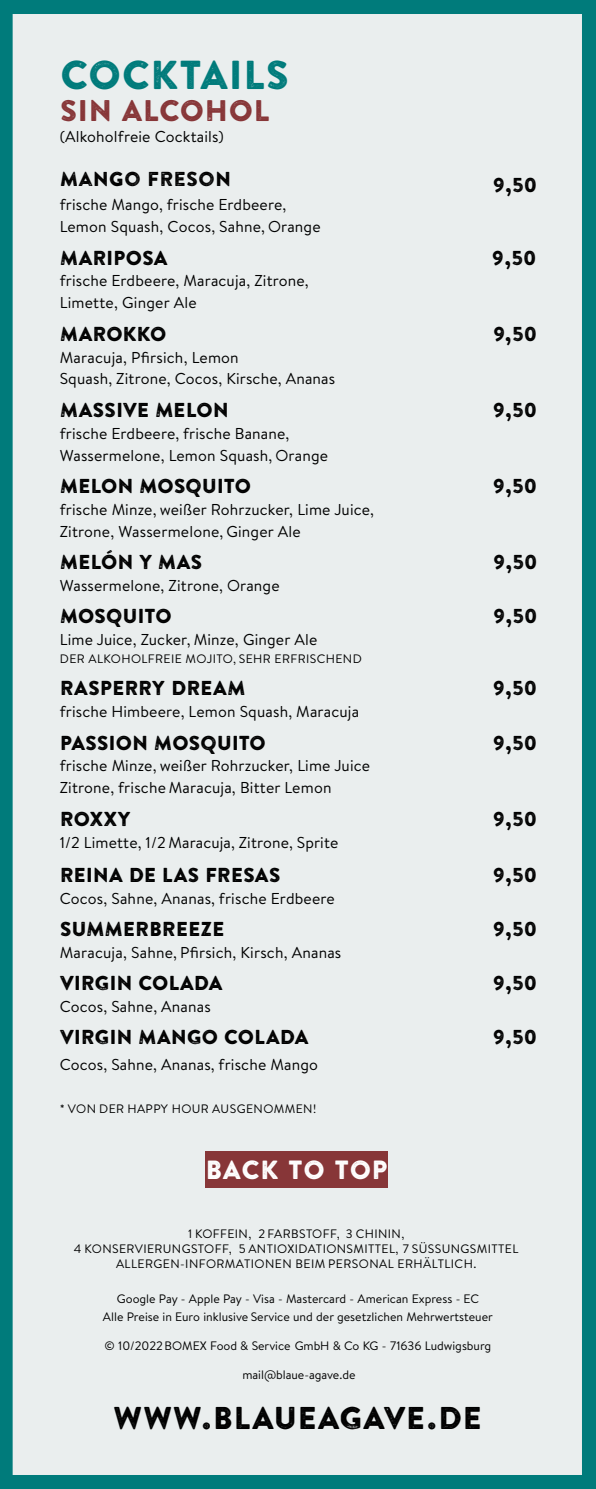
<style>
.page{position:relative;width:596px;height:1489px;background:#fff}
.page>*{position:absolute;margin:0;border:0;box-sizing:border-box;transform-origin:0 0}
.t1{font:40.25px "Brandon Printed One";letter-spacing:-.005em;color:#007b7b}
.t2{font:31.5px "Brandon Printed One";letter-spacing:.005em;color:#000}
.t3{font:29.75px "Brandon Printed One";color:#873638}
.t4{font:26.25px "Brandon Printed One";color:#fff}
.t5{font:20.12px "Brandon Printed One";letter-spacing:-.015em;color:#000}
.t6{font:15.75px/21.9px "Brandon Text";letter-spacing:.01em;color:#000}
.t7{font:12.25px/17.5px "Brandon Text";color:#000;text-align:center}
.t8{font:12.25px/15px "Brandon Text";letter-spacing:.03em;color:#000;text-align:center}
.t9{font:12.25px "Brandon Text";letter-spacing:.035em;color:#000}
</style>
<div class="page">
<div style="left:0;top:0;width:595px;height:1488px;background:#eaeeee"></div>
<div style="left:205px;top:1151px;width:183px;height:36px;background:#873638"></div>
<h1 class="t1" style="left:60px;top:61px;width:231px">COCKTAILS</h1>
<h3 class="t3" style="left:60px;top:100px;width:211px">SIN ALCOHOL</h3>
<p class="t6" style="left:60px;top:128px;width:165px">(Alkoholfreie Cocktails)</p>
<p class="t5" style="left:60px;top:172px;width:173px">MANGO FRESON</p>
<p class="t5" style="left:492px;top:178px;width:46px">9,50</p>
<p class="t6" style="left:60px;top:196px;width:262px">frische Mango, frische Erdbeere,<br>Lemon Squash, Cocos, Sahne, Orange</p>
<p class="t5" style="left:60px;top:250px;width:110px">MARIPOSA</p>
<p class="t5" style="left:491px;top:250px;width:46px">9,50</p>
<p class="t6" style="left:60px;top:272px;width:250px">frische Erdbeere, Maracuja, Zitrone,<br>Limette, Ginger Ale</p>
<p class="t5" style="left:60px;top:326px;width:108px">MAROKKO</p>
<p class="t5" style="left:492px;top:326px;width:45px">9,50</p>
<p class="t6" style="left:60px;top:348px;width:277px">Maracuja, Pfirsich, Lemon<br>Squash, Zitrone, Cocos, Kirsche, Ananas</p>
<p class="t5" style="left:60px;top:403px;width:170px">MASSIVE MELON</p>
<p class="t5" style="left:492px;top:403px;width:46px">9,50</p>
<p class="t6" style="left:60px;top:424px;width:270px">frische Erdbeere, frische Banane,<br>Wassermelone, Lemon Squash, Orange</p>
<p class="t5" style="left:60px;top:479px;width:193px">MELON MOSQUITO</p>
<p class="t5" style="left:492px;top:479px;width:46px">9,50</p>
<p class="t6" style="left:60px;top:501px;width:315px">frische Minze, weißer Rohrzucker, Lime Juice,<br>Zitrone, Wassermelone, Ginger Ale</p>
<p class="t5" style="left:60px;top:555px;width:144px">MELÓN Y MAS</p>
<p class="t5" style="left:492px;top:555px;width:46px">9,50</p>
<p class="t6" style="left:60px;top:577px;width:221px">Wassermelone, Zitrone, Orange</p>
<p class="t5" style="left:60px;top:609px;width:114px">MOSQUITO</p>
<p class="t5" style="left:492px;top:609px;width:46px">9,50</p>
<p class="t6" style="left:60px;top:631px;width:259px">Lime Juice, Zucker, Minze, Ginger Ale</p>
<p class="t9" style="left:60px;top:654px;width:303px">DER ALKOHOLFREIE MOJITO, SEHR ERFRISCHEND</p>
<p class="t5" style="left:60px;top:681px;width:187px">RASPERRY DREAM</p>
<p class="t5" style="left:492px;top:681px;width:46px">9,50</p>
<p class="t6" style="left:60px;top:703px;width:301px">frische Himbeere, Lemon Squash, Maracuja</p>
<p class="t5" style="left:60px;top:735px;width:208px">PASSION MOSQUITO</p>
<p class="t5" style="left:492px;top:735px;width:46px">9,50</p>
<p class="t6" style="left:60px;top:757px;width:311px">frische Minze, weißer Rohrzucker, Lime Juice<br>Zitrone, frische Maracuja, Bitter Lemon</p>
<p class="t5" style="left:60px;top:811px;width:72px">ROXXY</p>
<p class="t5" style="left:492px;top:811px;width:46px">9,50</p>
<p class="t6" style="left:60px;top:833px;width:280px">1/2 Limette, 1/2 Maracuja, Zitrone, Sprite</p>
<p class="t5" style="left:60px;top:867px;width:222px">REINA DE LAS FRESAS</p>
<p class="t5" style="left:492px;top:867px;width:46px">9,50</p>
<p class="t6" style="left:60px;top:889px;width:276px">Cocos, Sahne, Ananas, frische Erdbeere</p>
<p class="t5" style="left:60px;top:921px;width:166px">SUMMERBREEZE</p>
<p class="t5" style="left:492px;top:921px;width:46px">9,50</p>
<p class="t6" style="left:60px;top:943px;width:283px">Maracuja, Sahne, Pfirsich, Kirsch, Ananas</p>
<p class="t5" style="left:60px;top:976px;width:165px">VIRGIN COLADA</p>
<p class="t5" style="left:492px;top:975px;width:46px">9,50</p>
<p class="t5" style="left:492px;top:1029px;width:46px">9,50</p>
<p class="t6" style="left:60px;top:997px;width:152px">Cocos, Sahne, Ananas</p>
<p class="t5" style="left:60px;top:1030px;width:250px">VIRGIN MANGO COLADA</p>
<p class="t6" style="left:60px;top:1055px;width:260px">Cocos, Sahne, Ananas, frische Mango</p>
<p class="t9" style="left:60px;top:1104px;width:258px">* VON DER HAPPY HOUR AUSGENOMMEN!</p>
<h3 class="t4" style="left:205px;top:1160px;width:184px">BACK TO TOP</h3>
<p class="t8" style="left:74px;top:1228px;width:446px">1 KOFFEIN, 2 FARBSTOFF, 3 CHININ,<br>4 KONSERVIERUNGSTOFF, 5 ANTIOXIDATIONSMITTEL, 7 SÜSSUNGSMITTEL<br>ALLERGEN-INFORMATIONEN BEIM PERSONAL ERHÄLTLICH.</p>
<p class="t7" style="left:103px;top:1291px;width:391px">Google Pay - Apple Pay - Visa - Mastercard - American Express - EC<br>Alle Preise in Euro inklusive Service und der gesetzlichen Mehrwertsteuer</p>
<p class="t7" style="left:105px;top:1338px;width:388px">© 10/2022BOMEX Food &amp; Service GmbH &amp; Co KG - 71636 Ludwigsburg</p>
<p class="t7" style="left:242px;top:1367px;width:114px">mail@blaue-agave.de</p>
<h2 class="t2" style="left:113px;top:1406px;width:370px">WWW.BLAUEAGAVE.DE</h2>
</div>
